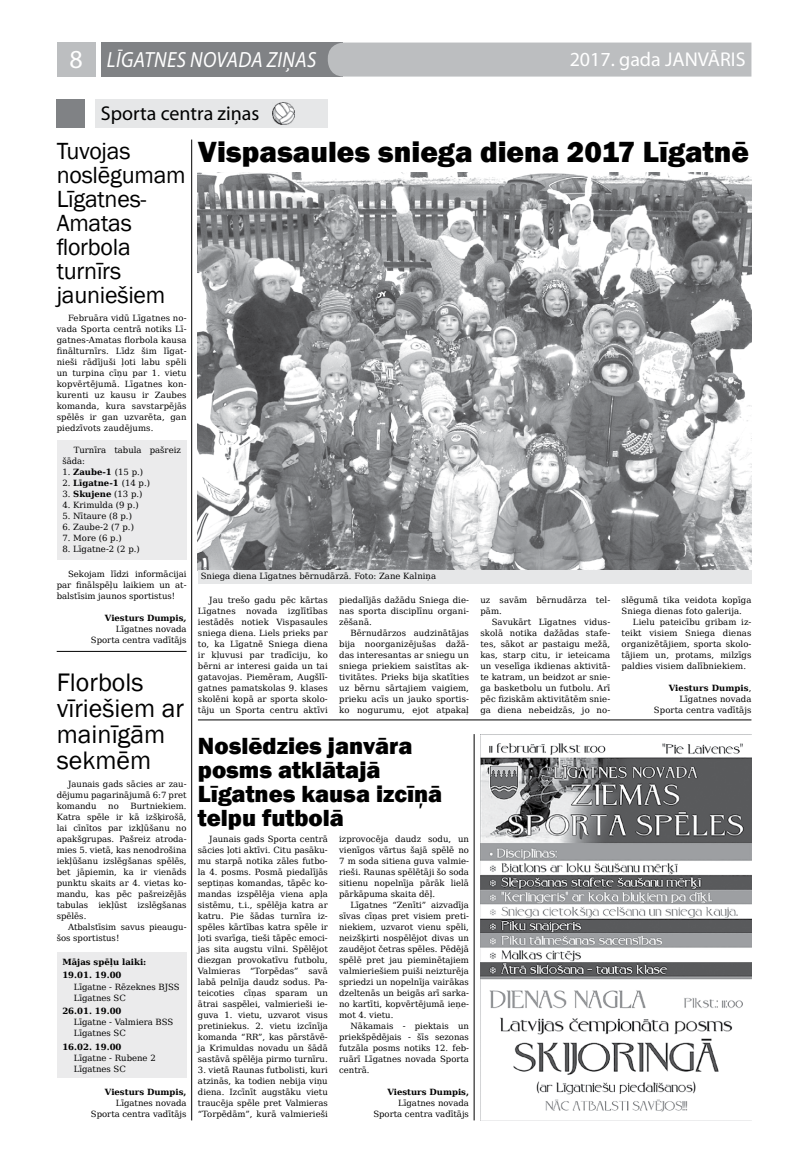
<style>
.page{position:relative;width:794px;height:1163px;background:#fff}
.page>*{position:absolute;margin:0;border:0;box-sizing:border-box;transform-origin:0 0}
.t1{font:800 30px "Franklin Gothic";color:#000}
.t2{font:26px/26px "Franklin Gothic";color:#000}
.t3{font:800 24px/24px "Franklin Gothic";color:#000}
.t4{font:24px/24px "Franklin Gothic";letter-spacing:-.01em;color:#000}
.t5{font:italic 22px "Myriad Pro";letter-spacing:.02em;color:#fff;scale:.9 1}
.t6{font:20px "Myriad Pro";color:#fff}
.t7{font:20px "Myriad Pro";color:#000}
.t8{font:8.5px/11px "DejaVu Serif";color:#000;text-align:justify}
.t9{font:700 8.5px/13.8px "DejaVu Serif";color:#000}
.s1{font-style:normal;font-size:26px}
.s2{font-weight:700}
.s3{font-weight:400}
.s4{font-weight:700;font-style:italic}
</style>
<div class="page">
<div style="left:101px;top:43px;width:241px;height:34px;background:#808285"></div>
<div style="left:57px;top:43px;width:38px;height:34px;background:#bcbec0"></div>
<div style="left:328px;top:43px;width:423px;height:34px;background:#bcbec0"></div>
<div style="left:57px;top:99px;width:28px;height:29px;background:#808285"></div>
<div style="left:95px;top:99px;width:233px;height:29px;background:#e6e7e8"></div>
<img style="left:272px;top:103px;width:22px;height:22px">
<img style="left:480px;top:734px;width:271px;height:386px">
<img style="left:198px;top:172px;width:553px;height:398px">
<div style="left:198px;top:570px;width:553px;height:13px;background:#e6e7e8"></div>
<hr style="left:198px;top:719px;width:553px;height:1px;background:#000">
<hr style="left:474px;top:734px;width:1px;height:386px;background:#000">
<hr style="left:191px;top:139px;width:1px;height:981px;background:#000">
<hr style="left:57px;top:651px;width:130px;height:1px;background:#000">
<div style="left:57px;top:952px;width:130px;height:125px;background:#ebebec"></div>
<div style="left:57px;top:440px;width:130px;height:120px;background:#ebebec"></div>
<h3 class="t5" style="left:69px;top:46px;width:264px"><span class="s1">8</span> LĪGATNES NOVADA ZIŅAS</h3>
<h3 class="t6" style="left:569px;top:47px;width:177px">2017. gada JANVĀRIS</h3>
<h3 class="t7" style="left:101px;top:101px;width:160px">Sporta centra ziņas</h3>
<h3 class="t4" style="left:57px;top:140px;width:130px">Tuvojas noslēgumam<br>Līgatnes-<br>Amatas florbola turnīrs jauniešiem</h3>
<p class="t8" style="left:57px;top:312px;width:131px;text-indent:11px">Februāra vidū Līgatnes no&shy;vada Sporta centrā notiks Lī&shy;gatnes-Amatas florbola kausa finālturnīrs. Līdz šim līgat&shy;nieši rādījuši ļoti labu spēli un turpina cīņu par 1. vietu kopvērtējumā. Līgatnes kon&shy;kurenti uz kausu ir Zaubes komanda, kura savstarpējās spēlēs ir gan uzvarēta, gan piedzīvots zaudējums.</p>
<p class="t8" style="left:62px;top:444px;width:120px;text-indent:11px">Turnīra tabula pašreiz šāda:</p>
<p class="t8" style="left:62px;top:466px;width:82px">1. <span class="s2">Zaube-1</span> (15 p.)</p>
<p class="t9" style="left:62px;top:476px;width:89px"><span class="s3">2.</span> Līgatne-1 <span class="s3">(14 p.)</span></p>
<p class="t8" style="left:62px;top:488px;width:82px">3. <span class="s2">Skujene</span> (13 p.)</p>
<p class="t8" style="left:62px;top:499px;width:78px">4. Krimulda (9 p.)</p>
<p class="t8" style="left:62px;top:510px;width:71px">5. Nītaure (8 p.)</p>
<p class="t8" style="left:62px;top:521px;width:73px">6. Zaube-2 (7 p.)</p>
<p class="t8" style="left:62px;top:532px;width:61px">7. More (6 p.)</p>
<p class="t8" style="left:62px;top:543px;width:79px">8. Līgatne-2 (2 p.)</p>
<p class="t8" style="left:57px;top:567px;width:131px;text-indent:11px">Sekojam līdzi informācijai par finālspēļu laikiem un at&shy;balstīsim jaunos sportistus!</p>
<p class="t8" style="left:91px;top:611px;width:97px;text-align:right"><span class="s2">Viesturs Dumpis</span><span class="s4">,<br></span>Līgatnes novada<br>Sporta centra vadītājs</p>
<h2 class="t2" style="left:57px;top:669px;width:129px">Florbols vīriešiem ar mainīgām sekmēm</h2>
<p class="t8" style="left:57px;top:777px;width:131px;text-indent:11px">Jaunais gads sācies ar zau&shy;dējumu pagarinājumā 6:7 pret komandu</p>
<p class="t8" style="left:57px;top:799px;width:131px;text-indent:74px">Burtniekiem.<br>Katra spēle ir kā izšķirošā, lai cīnītos par izkļūšanu no apakšgrupas. Pašreiz atroda&shy;mies 5. vietā, kas nenodrošina iekļūšanu izslēgšanas spēlēs, bet jāpiemin, ka ir vienāds punktu skaits ar 4. vietas ko&shy;mandu, kas pēc pašreizējās tabulas iekļūst izslēgšanas spēlēs.</p>
<p class="t8" style="left:57px;top:920px;width:131px;text-indent:11px">Atbalstīsim savus pieaugu&shy;šos sportistus!</p>
<p class="t8" style="left:108px;top:799px;width:12px">no</p>
<p class="t9" style="left:62px;top:954px;width:85px">Mājas spēļu laiki:<br>19.01. 19.00</p>
<p class="t8" style="left:74px;top:980px;width:107px">Līgatne - Rēzeknes BJSS<br>Līgatnes SC</p>
<p class="t9" style="left:62px;top:1004px;width:61px">26.01. 19.00</p>
<p class="t8" style="left:74px;top:1016px;width:101px">Līgatne - Valmiera BSS<br>Līgatnes SC</p>
<p class="t9" style="left:62px;top:1039px;width:61px">16.02. 19.00</p>
<p class="t8" style="left:74px;top:1052px;width:84px">Līgatne - Rubene 2<br>Līgatnes SC</p>
<p class="t9" style="left:105px;top:1084px;width:83px">Viesturs Dumpis,</p>
<p class="t8" style="left:91px;top:1097px;width:97px;text-align:right">Līgatnes novada<br>Sporta centra vadītājs</p>
<h1 class="t1" style="left:198px;top:132px;width:552px">Vispasaules sniega diena 2017 Līgatnē</h1>
<p class="t8" style="left:201px;top:570px;width:237px">Sniega diena Līgatnes bērnudārzā. Foto: Zane Kalniņa</p>
<p class="t8" style="left:198px;top:594px;width:131px;text-indent:11px">Jau trešo gadu pēc kārtas Līgatnes novada izglītības iestādēs notiek Vispasaules sniega diena. Liels prieks par to, ka Līgatnē Sniega diena ir kļuvusi par tradīciju, ko bērni ar interesi gaida un tai gatavojas. Piemēram, Augšlī&shy;gatnes pamatskolas 9. klases skolēni kopā ar sporta skolo&shy;tāju un Sporta centru aktīvi</p>
<p class="t8" style="left:339px;top:594px;width:131px">piedalījās dažādu Sniega die&shy;nas sporta disciplīnu organi&shy;zēšanā.</p>
<p class="t8" style="left:339px;top:627px;width:131px;text-indent:11px">Bērnudārzos audzinātājas bija noorganizējušas dažā&shy;das interesantas ar sniegu un sniega priekiem saistītas ak&shy;tivitātes. Prieks bija skatīties uz bērnu sārtajiem vaigiem, prieku acīs un jauko sportis&shy;ko nogurumu, ejot atpakaļ</p>
<h3 class="t3" style="left:198px;top:733px;width:246px">Noslēdzies janvāra posms atklātajā<br>Līgatnes kausa izcīņā telpu futbolā</h3>
<p class="t8" style="left:198px;top:833px;width:131px;text-indent:11px">Jaunais gads Sporta centrā sācies ļoti aktīvi. Citu pasāku&shy;mu starpā notika zāles futbo&shy;la 4. posms. Posmā piedalījās septiņas komandas, tāpēc ko&shy;mandas izspēlēja viena apļa sistēmu, t.i., spēlēja katra ar katru. Pie šādas turnīra iz&shy;spēles kārtības katra spēle ir ļoti svarīga, tieši tāpēc emoci&shy;jas sita augstu vilni. Spēlējot diezgan provokatīvu futbolu, Valmieras “Torpēdas” savā labā pelnīja daudz sodus. Pa&shy;teicoties cīņas sparam un ātrai saspēlei, valmierieši ie&shy;guva 1. vietu, uzvarot visus pretiniekus. 2. vietu izcīnīja komanda “RR”, kas pārstāvē&shy;ja Krimuldas novadu un šādā sastāvā spēlēja pirmo turnīru.</p>
<p class="t8" style="left:198px;top:1063px;width:131px">3. vietā Raunas futbolisti, kuri atzinās, ka todien nebija viņu diena. Izcīnīt augstāku vietu traucēja spēle pret Valmieras “Torpēdām”, kurā valmierieši</p>
<p class="t8" style="left:339px;top:832px;width:131px">izprovocēja daudz sodu, un vienīgos vārtus šajā spēlē no 7 m soda sitiena guva valmie&shy;rieši. Raunas spēlētāji šo soda sitienu nopelnīja pārāk lielā pārkāpuma skaita dēļ.</p>
<p class="t8" style="left:339px;top:898px;width:131px;text-indent:11px">Līgatnes “Zenīti” aizvadīja sīvas cīņas pret visiem preti&shy;niekiem, uzvarot vienu spēli, neizšķirti nospēlējot divas un zaudējot četras spēles. Pēdējā spēlē pret jau pieminētajiem valmieriešiem puiši neizturēja spriedzi un nopelnīja vairākas dzeltenās un beigās arī sarka&shy;no kartīti, kopvērtējumā ieņe&shy;mot 4. vietu.</p>
<p class="t8" style="left:339px;top:1019px;width:131px;text-indent:11px">Nākamais - piektais un priekšpēdējais - šīs sezonas futzāla posms notiks 12. feb&shy;ruārī Līgatnes novada Sporta centrā.</p>
<p class="t9" style="left:387px;top:1084px;width:83px">Viesturs Dumpis,</p>
<p class="t8" style="left:373px;top:1096px;width:97px;text-align:right">Līgatnes novada<br>Sporta centra vadītājs</p>
<p class="t8" style="left:480px;top:594px;width:131px">uz savām bērnudārza tel&shy;pām.</p>
<p class="t8" style="left:480px;top:616px;width:131px;text-indent:11px">Savukārt Līgatnes vidus&shy;skolā notika dažādas stafe&shy;tes, sākot ar pastaigu mežā, kas, starp citu, ir ieteicama un veselīga ikdienas aktivitā&shy;te katram, un beidzot ar snie&shy;ga basketbolu un futbolu. Arī pēc fiziskām aktivitātēm snie&shy;ga diena nebeidzās, jo no-</p>
<p class="t8" style="left:621px;top:594px;width:131px">slēgumā tika veidota kopīga<br>Sniega dienas foto galerija.</p>
<p class="t8" style="left:621px;top:616px;width:131px;text-indent:11px">Lielu pateicību gribam iz&shy;teikt visiem Sniega dienas organizētājiem, sporta skolo&shy;tājiem un, protams, milzīgs paldies visiem dalībniekiem.</p>
<p class="t8" style="left:654px;top:681px;width:99px;text-align:right"><span class="s2">Viesturs Dumpis</span>,<br>Līgatnes novada<br>Sporta centra vadītājs</p>
</div>
